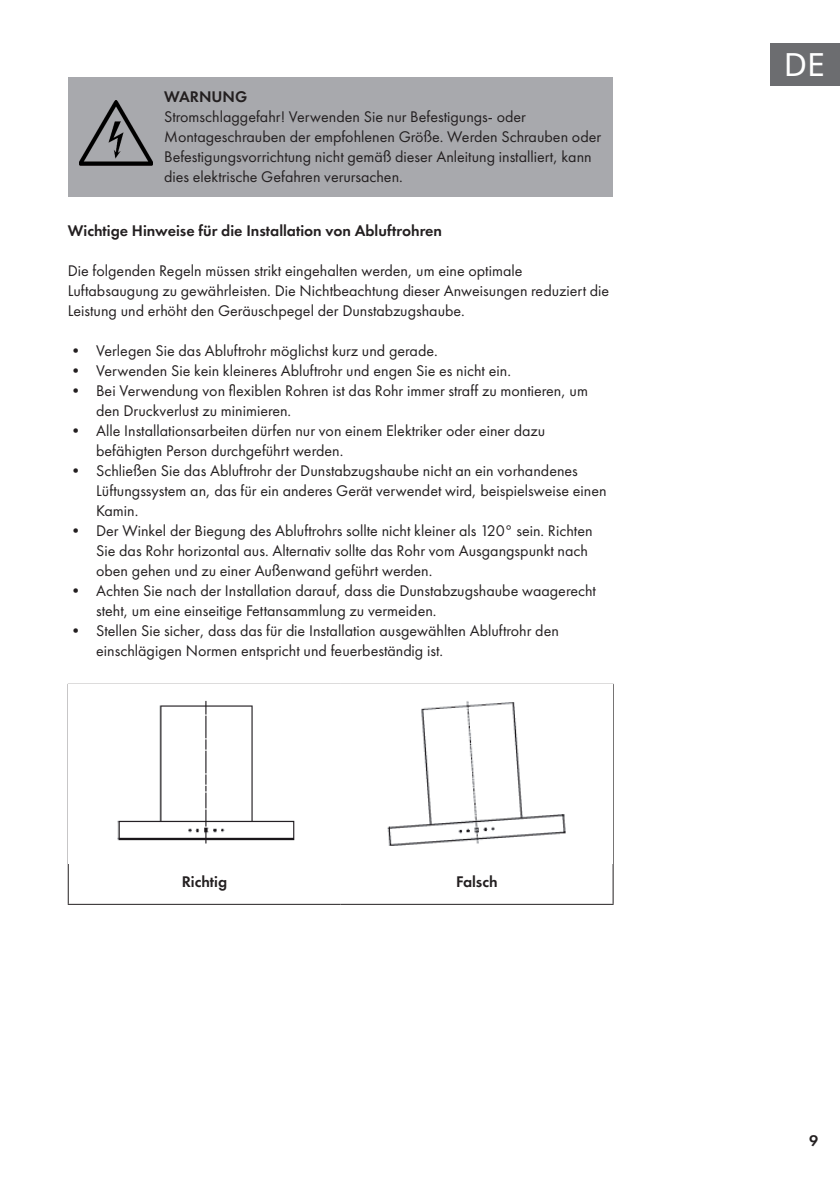
<style>
.page{position:relative;width:840px;height:1191px;background:#fff}
.page>*{position:absolute;margin:0;border:0;box-sizing:border-box;transform-origin:0 0}
.t1{font:32px "Noto Sans";color:#fff}
.t2{font:16px/20px "Futura PTW08";color:#231f20}
.t3{font:600 16px "Futura PTW08";color:#231f20}
</style>
<div class="page">
<div style="left:770px;top:43px;width:69px;height:42px;background:#6c6d70"></div>
<div style="left:68px;top:78px;width:544px;height:119px;background:#a8a9ad"></div>
<img style="left:79px;top:101px;width:74px;height:64px">
<hr style="left:68px;top:684px;width:272px;height:1px;background:#231f20">
<hr style="left:68px;top:685px;width:1px;height:179px;background:#231f20">
<hr style="left:340px;top:684px;width:273px;height:1px;background:#231f20">
<hr style="left:612px;top:685px;width:1px;height:179px;background:#231f20">
<hr style="left:68px;top:864px;width:1px;height:40px;background:#231f20">
<hr style="left:612px;top:864px;width:1px;height:40px;background:#231f20">
<hr style="left:68px;top:904px;width:272px;height:1px;background:#231f20">
<hr style="left:340px;top:904px;width:273px;height:1px;background:#231f20">
<img style="left:117px;top:700px;width:449px;height:146px">
<p class="t3" style="left:164px;top:86px;width:85px">WARNUNG</p>
<p class="t2" style="left:164px;top:106px;width:438px">Stromschlaggefahr! Verwenden Sie nur Befestigungs- oder Montageschrauben der empfohlenen Größe. Werden Schrauben oder Befestigungsvorrichtung nicht gemäß dieser Anleitung installiert, kann dies elektrische Gefahren verursachen.</p>
<p class="t3" style="left:68px;top:220px;width:376px">Wichtige Hinweise für die Installation von Abluftrohren</p>
<p class="t2" style="left:68px;top:260px;width:542px">Die folgenden Regeln müssen strikt eingehalten werden, um eine optimale<br>Luftabsaugung zu gewährleisten. Die Nichtbeachtung dieser Anweisungen reduziert die<br>Leistung und erhöht den Geräuschpegel der Dunstabzugshaube.</p>
<p class="t2" style="left:68px;top:340px;width:371px">• Verlegen Sie das Abluftrohr möglichst kurz und gerade.</p>
<p class="t2" style="left:68px;top:360px;width:444px">• Verwenden Sie kein kleineres Abluftrohr und engen Sie es nicht ein.</p>
<p class="t2" style="left:96px;top:380px;width:493px;text-indent:-28px">• Bei Verwendung von flexiblen Rohren ist das Rohr immer straff zu montieren, um den Druckverlust zu minimieren.</p>
<p class="t2" style="left:96px;top:420px;width:450px;text-indent:-28px">• Alle Installationsarbeiten dürfen nur von einem Elektriker oder einer dazu befähigten Person durchgeführt werden.</p>
<p class="t2" style="left:96px;top:460px;width:512px;text-indent:-28px">• Schließen Sie das Abluftrohr der Dunstabzugshaube nicht an ein vorhandenes<br>Lüftungssystem an, das für ein anderes Gerät verwendet wird, beispielsweise einen<br>Kamin.</p>
<p class="t2" style="left:96px;top:520px;width:497px;text-indent:-28px">• Der Winkel der Biegung des Abluftrohrs sollte nicht kleiner als 120° sein. Richten<br>Sie das Rohr horizontal aus. Alternativ sollte das Rohr vom Ausgangspunkt nach oben gehen und zu einer Außenwand geführt werden.</p>
<p class="t2" style="left:96px;top:580px;width:501px;text-indent:-28px">• Achten Sie nach der Installation darauf, dass die Dunstabzugshaube waagerecht steht, um eine einseitige Fettansammlung zu vermeiden.</p>
<p class="t2" style="left:96px;top:620px;width:464px;text-indent:-28px">• Stellen Sie sicher, dass das für die Installation ausgewählten Abluftrohr den einschlägigen Normen entspricht und feuerbeständig ist.</p>
<p class="t3" style="left:182px;top:872px;width:47px">Richtig</p>
<p class="t3" style="left:456px;top:872px;width:43px">Falsch</p>
<h1 class="t1" style="left:783px;top:42px;width:43px">DE</h1>
<p class="t3" style="left:808px;top:1130px;width:11px">9</p>
</div>
